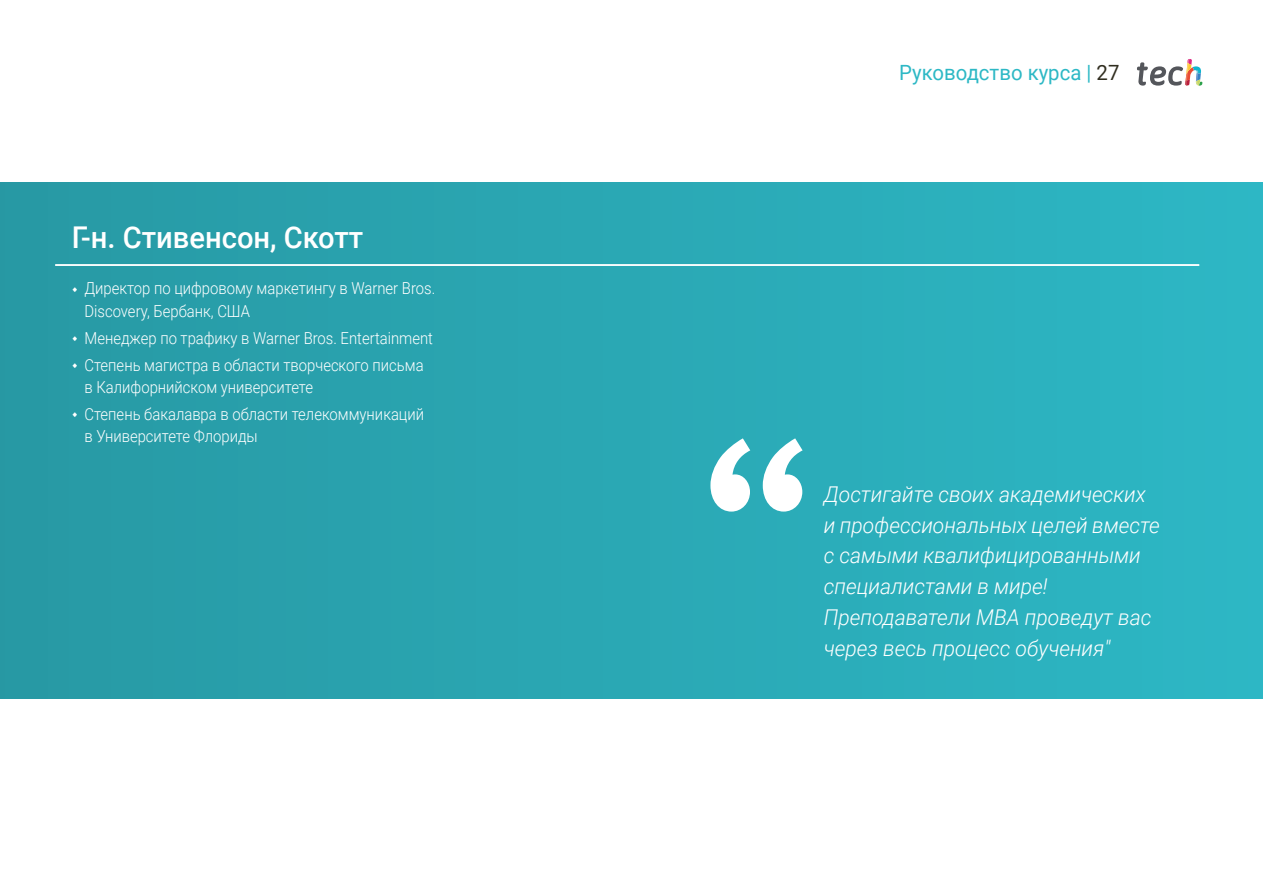
<style>
.page{position:relative;width:1263px;height:893px;background:#fff}
.page>*{position:absolute;margin:0;border:0;box-sizing:border-box;transform-origin:0 0}
.t1{font:500 30px "Roboto";color:#fff}
.t2{font:italic 300 21.75px/30.8px "Roboto";color:#fff}
.t3{font:21px "Roboto";color:#2db8c5}
.t4{font:300 16.5px/26.7px "Roboto";color:#fff;scale:.9 1}
.s1{color:#312e20}
</style>
<div class="page">
<div style="left:0;top:182px;width:1263px;height:516px;background:linear-gradient(to right,#2799a4,#2db7c5)"></div>
<svg style="left:1137px;top:59px;width:65px;height:27px"></svg>
<hr style="left:55px;top:264px;width:1144px;height:2px;background:#fff">
<svg style="left:710px;top:438px;width:92px;height:74px"></svg>
<svg style="left:73px;top:287px;width:4px;height:5px"></svg>
<svg style="left:73px;top:336px;width:4px;height:5px"></svg>
<svg style="left:73px;top:363px;width:4px;height:5px"></svg>
<svg style="left:73px;top:412px;width:4px;height:5px"></svg>
<h1 class="t1" style="left:72px;top:216px;width:293px">Г-н. Стивенсон, Скотт</h1>
<p class="t4" style="left:85px;top:277px;width:391px;line-height:22.5px">Директор по цифровому маркетингу в Warner Bros.<br>Discovery, Бербанк, США</p>
<p class="t4" style="left:85px;top:324px;width:389px">Менеджер по трафику в Warner Bros. Entertainment<br>Степень магистра в области творческого письма</p>
<p class="t4" style="left:85px;top:373px;width:379px">в Калифорнийском университете<br>Степень бакалавра в области телекоммуникаций</p>
<p class="t4" style="left:85px;top:422px;width:194px">в Университете Флориды</p>
<p class="t3" style="left:899px;top:57px;width:222px">Руководство курса | <span class="s1">27</span></p>
<h2 class="t2" style="left:824px;top:478px;width:337px">Достигайте своих академических и профессиональных целей вместе с самыми квалифицированными специалистами в мире!<br>Преподаватели MBA проведут вас через весь процесс обучения"</h2>
</div>
